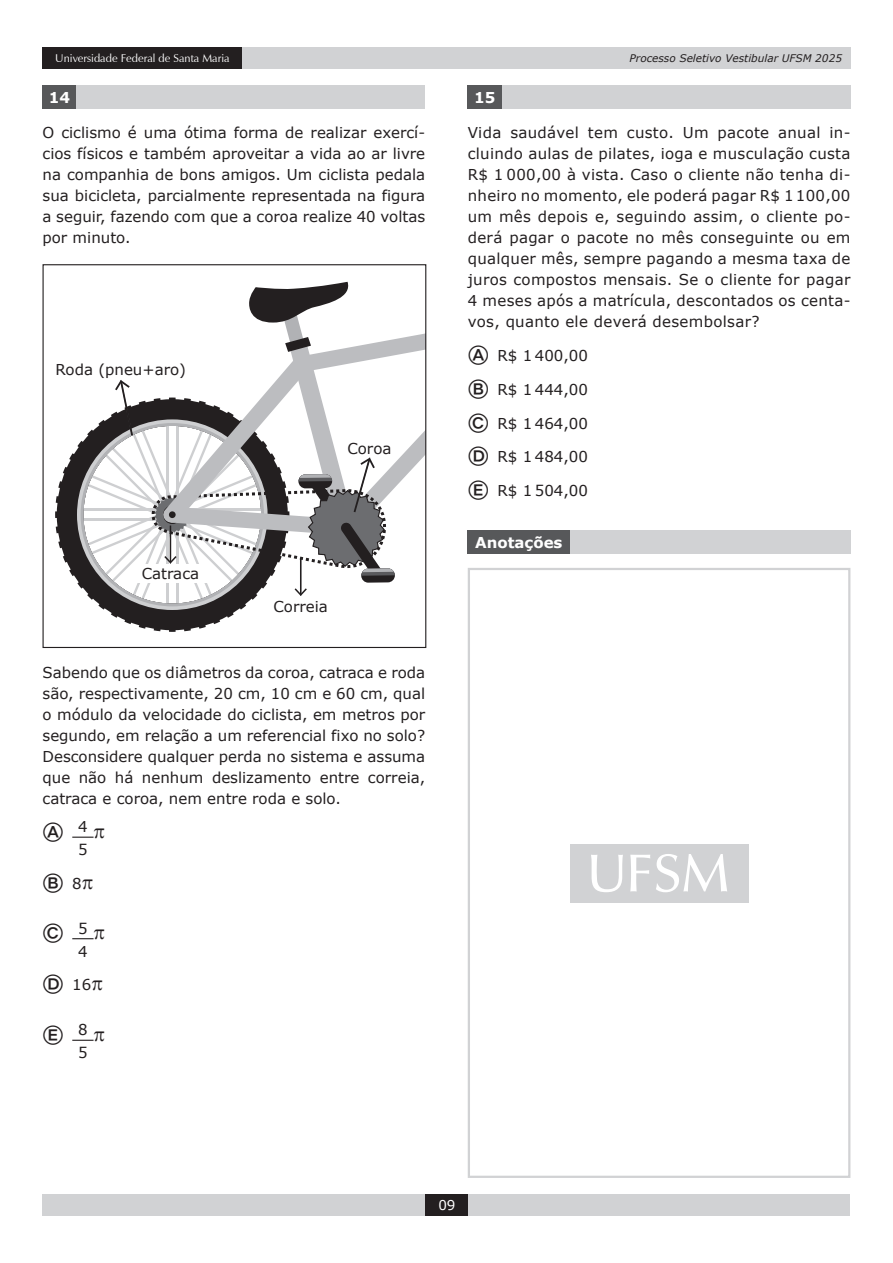
<style>
.page{position:relative;width:893px;height:1263px;background:#fff}
.page>*{position:absolute;margin:0;border:0;box-sizing:border-box;transform-origin:0 0}
.t1{font:22.5px "Bundesbahn Pi Three";color:#231f20}
.t2{font:15px/21px "Verdana";color:#231f20;text-align:justify}
.t3{font:700 15px "Verdana";color:#fff}
.t4{font:13.5px "Verdana";color:#fff}
.t5{font:11.25px "Zapf Humanist 601 BT";color:#fff}
.t6{font:italic 10.5px "Verdana";color:#231f20}
.s1{font-family:"Bundesbahn Pi Three";font-size:22.5px}
.s2{font-family:"Verdana";font-size:15px}
</style>
<div class="page">
<div style="left:234px;top:47px;width:616px;height:22px;background:#d1d2d4"></div>
<div style="left:43px;top:1194px;width:807px;height:22px;background:#d1d2d4"></div>
<div style="left:425px;top:1194px;width:43px;height:22px;background:#231f20"></div>
<div style="left:43px;top:47px;width:199px;height:22px;background:#231f20"></div>
<div style="left:43px;top:85px;width:34px;height:24px;background:#57585a"></div>
<div style="left:77px;top:85px;width:348px;height:24px;background:#d1d2d4"></div>
<svg style="left:55px;top:282px;width:369px;height:350px"></svg>
<div style="left:132px;top:564px;width:76px;height:19px;background:#fff"></div>
<div style="left:43px;top:264px;width:383px;height:384px;border:1px solid #231f20"></div>
<div style="left:468px;top:85px;width:34px;height:24px;background:#57585a"></div>
<div style="left:502px;top:85px;width:348px;height:24px;background:#d1d2d4"></div>
<div style="left:570px;top:844px;width:178px;height:58px;background:#d1d2d4"></div>
<svg style="left:591px;top:854px;width:136px;height:38px"></svg>
<div style="left:468px;top:568px;width:382px;height:610px;border:2px solid #d1d2d4"></div>
<div style="left:468px;top:530px;width:102px;height:24px;background:#57585a"></div>
<div style="left:570px;top:530px;width:280px;height:24px;background:#d1d2d4"></div>
<svg style="left:72px;top:836px;width:22px;height:2px"></svg>
<svg style="left:72px;top:938px;width:22px;height:1px"></svg>
<svg style="left:72px;top:1039px;width:22px;height:2px"></svg>
<p class="t5" style="left:55px;top:51px;width:176px">Universidade Federal de Santa Maria</p>
<p class="t6" style="left:630px;top:51px;width:214px">Processo Seletivo Vestibular UFSM 2025</p>
<p class="t3" style="left:49px;top:87px;width:23px">14</p>
<p class="t2" style="left:43px;top:122px;width:384px">O ciclismo é uma ótima forma de realizar exercí&shy;cios físicos e também aproveitar a vida ao ar livre na companhia de bons amigos. Um ciclista pedala sua bicicleta, parcialmente representada na figura a seguir, fazendo com que a coroa realize 40 voltas por minuto.</p>
<p class="t3" style="left:474px;top:87px;width:23px">15</p>
<p class="t2" style="left:468px;top:122px;width:384px">Vida saudável tem custo. Um pacote anual in&shy;cluindo aulas de pilates, ioga e musculação custa R$ 1 000,00 à vista. Caso o cliente não tenha di&shy;nheiro no momento, ele poderá pagar R$ 1100,00 um mês depois e, seguindo assim, o cliente po&shy;derá pagar o pacote no mês conseguinte ou em qualquer mês, sempre pagando a mesma taxa de juros compostos mensais. Se o cliente for pagar 4 meses após a matrícula, descontados os centa&shy;vos, quanto ele deverá desembolsar?</p>
<p class="t2" style="left:468px;top:345px;width:122px"><span class="s1">A</span> R$ 1 400,00</p>
<p class="t2" style="left:468px;top:379px;width:122px"><span class="s1">B</span> R$ 1 444,00</p>
<p class="t2" style="left:468px;top:413px;width:122px"><span class="s1">C</span> R$ 1 464,00</p>
<p class="t2" style="left:468px;top:446px;width:122px"><span class="s1">D</span> R$ 1 484,00</p>
<p class="t2" style="left:468px;top:480px;width:122px"><span class="s1">E</span> R$ 1 504,00</p>
<p class="t3" style="left:475px;top:532px;width:89px">Anotações</p>
<p class="t2" style="left:56px;top:358px;width:132px">Roda (pneu+aro)</p>
<p class="t2" style="left:347px;top:438px;width:46px">Coroa</p>
<p class="t2" style="left:142px;top:562px;width:59px">Catraca</p>
<p class="t2" style="left:273px;top:596px;width:56px">Correia</p>
<p class="t2" style="left:43px;top:662px;width:384px">Sabendo que os diâmetros da coroa, catraca e roda são, respectivamente, 20 cm, 10 cm e 60 cm, qual o módulo da velocidade do ciclista, em metros por segundo, em relação a um referencial fixo no solo?<br>Desconsidere qualquer perda no sistema e assuma que não há nenhum deslizamento entre correia, catraca e coroa, nem entre roda e solo.</p>
<h1 class="t1" style="left:43px;top:822px;width:23px">A</h1>
<p class="t2" style="left:78px;top:839px;width:11px">5</p>
<p class="t2" style="left:78px;top:816px;width:11px">4</p>
<h1 class="t1" style="left:43px;top:873px;width:41px">B <span class="s2">8</span></h1>
<h1 class="t1" style="left:43px;top:923px;width:23px">C</h1>
<p class="t2" style="left:78px;top:940px;width:11px">4</p>
<p class="t2" style="left:78px;top:917px;width:11px">5</p>
<p class="t2" style="left:43px;top:974px;width:50px"><span class="s1">D</span> 16</p>
<h1 class="t1" style="left:43px;top:1025px;width:23px">E</h1>
<p class="t2" style="left:78px;top:1042px;width:11px">5</p>
<p class="t2" style="left:78px;top:1019px;width:11px">8</p>
<p class="t4" style="left:438px;top:1196px;width:19px">09</p>
</div>
